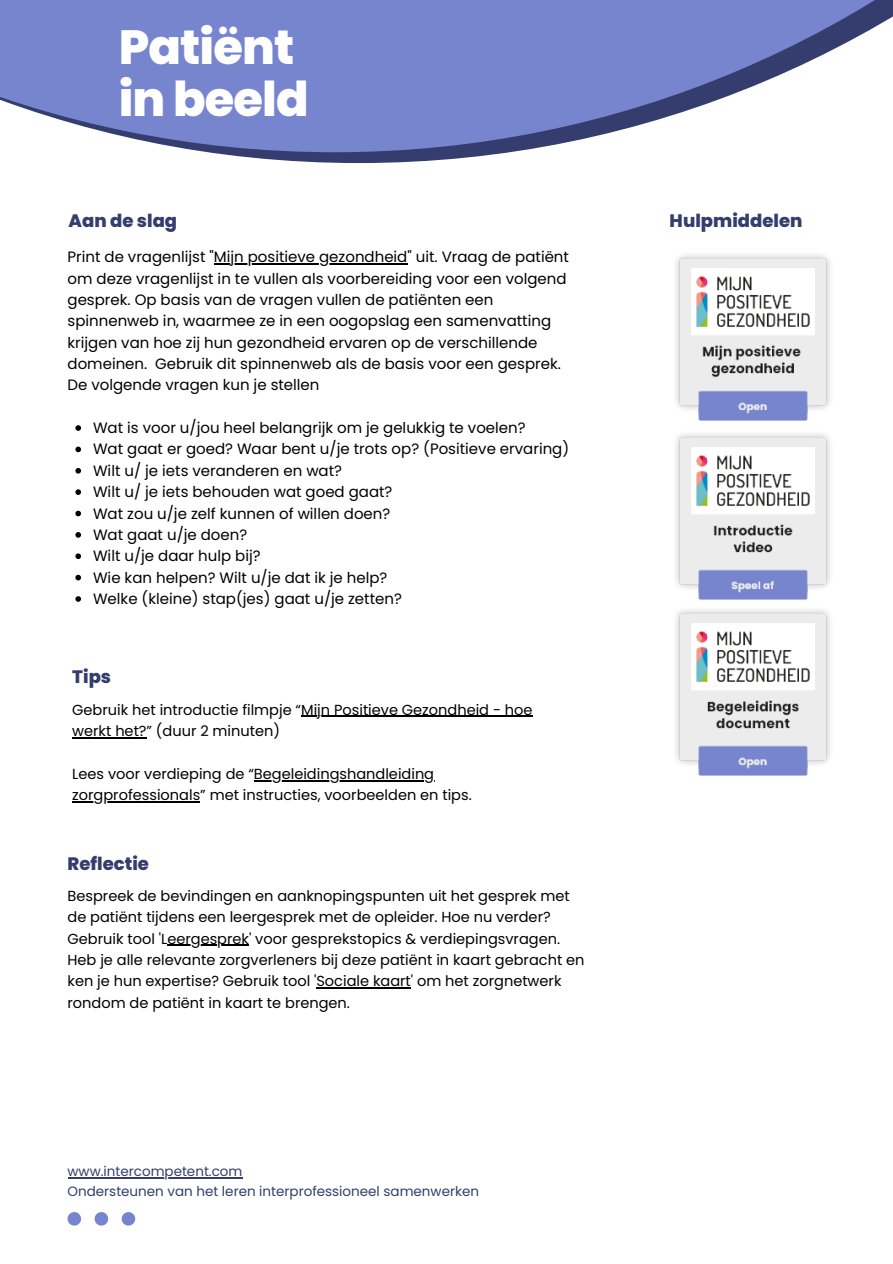
<style>
.page{position:relative;width:893px;height:1264px;background:#fff}
.page>*{position:absolute;margin:0;border:0;box-sizing:border-box;transform-origin:0 0}
.t1{font:800 48px "Poppins";letter-spacing:-.02em;color:#fff}
.t2{font:800 18px "Poppins";color:#343d6d}
.t3{font:15px/21.3px "Poppins";color:#000}
.t4{font:14.55px/21.3px "Poppins";color:#000}
.t5{font:13.5px "Poppins";color:#343d6d}
</style>
<div class="page">
<svg style="left:207px;top:152px;width:304px;height:11px;fill:#343d6d"></svg>
<svg style="left:0;top:0;width:892px;height:152px;fill:#7785cf"></svg>
<img style="left:676px;top:254px;width:154px;height:167px">
<img style="left:676px;top:433px;width:154px;height:167px">
<img style="left:676px;top:609px;width:154px;height:166px">
<svg style="left:68px;top:1212px;width:67px;height:13px"></svg>
<hr style="left:167px;top:944px;width:82px;height:1px;background:#000">
<hr style="left:316px;top:987px;width:95px;height:1px;background:#000">
<hr style="left:301px;top:716px;width:231px;height:1px;background:#000">
<hr style="left:72px;top:737px;width:74px;height:1px;background:#000">
<hr style="left:254px;top:780px;width:180px;height:1px;background:#000">
<hr style="left:72px;top:801px;width:128px;height:1px;background:#000">
<svg style="left:75px;top:425px;width:6px;height:6px"></svg>
<svg style="left:75px;top:446px;width:6px;height:6px"></svg>
<svg style="left:75px;top:468px;width:6px;height:5px"></svg>
<svg style="left:75px;top:489px;width:6px;height:6px"></svg>
<svg style="left:75px;top:510px;width:6px;height:6px"></svg>
<svg style="left:75px;top:532px;width:6px;height:5px"></svg>
<svg style="left:75px;top:553px;width:6px;height:6px"></svg>
<svg style="left:75px;top:575px;width:6px;height:5px"></svg>
<svg style="left:75px;top:596px;width:6px;height:6px"></svg>
<hr style="left:214px;top:263px;width:193px;height:1px;background:#000">
<hr style="left:68px;top:1176px;width:174px;height:1px;background:#343d6d">
<p class="t1" style="left:119px;top:13px;width:177px">Patiënt</p>
<p class="t1" style="left:119px;top:65px;width:191px">in beeld</p>
<p class="t2" style="left:69px;top:208px;width:110px">Aan de slag</p>
<p class="t2" style="left:669px;top:208px;width:134px">Hulpmiddelen</p>
<p class="t3" style="left:68px;top:246px;width:503px">Print de vragenlijst "Mijn positieve gezondheid" uit. Vraag de patiënt om deze vragenlijst in te vullen als voorbereiding voor een volgend gesprek. Op basis van de vragen vullen de patiënten een spinnenweb in, waarmee ze in een oogopslag een samenvatting krijgen van hoe zij hun gezondheid ervaren op de verschillende domeinen. Gebruik dit spinnenweb als de basis voor een gesprek.<br>De volgende vragen kun je stellen</p>
<p class="t3" style="left:93px;top:417px;width:434px">Wat is voor u/jou heel belangrijk om je gelukkig te voelen?</p>
<p class="t3" style="left:93px;top:438px;width:477px">Wat gaat er goed? Waar bent u/je trots op? (Positieve ervaring)</p>
<p class="t3" style="left:93px;top:460px;width:250px">Wilt u/ je iets veranderen en wat?</p>
<p class="t3" style="left:93px;top:481px;width:301px">Wilt u/ je iets behouden wat goed gaat?</p>
<p class="t3" style="left:93px;top:502px;width:299px">Wat zou u/je zelf kunnen of willen doen?</p>
<p class="t3" style="left:93px;top:524px;width:156px">Wat gaat u/je doen?</p>
<p class="t3" style="left:93px;top:545px;width:169px">Wilt u/je daar hulp bij?</p>
<p class="t3" style="left:93px;top:566px;width:296px">Wie kan helpen? Wilt u/je dat ik je help?</p>
<p class="t3" style="left:93px;top:588px;width:310px">Welke (kleine) stap(jes) gaat u/je zetten?</p>
<p class="t2" style="left:72px;top:664px;width:40px">Tips</p>
<p class="t4" style="left:72px;top:699px;width:462px">Gebruik het introductie filmpje “Mijn Positieve Gezondheid - hoe werkt het?” (duur 2 minuten)</p>
<p class="t4" style="left:72px;top:763px;width:401px">Lees voor verdieping de “Begeleidingshandleiding zorgprofessionals” met instructies, voorbeelden en tips.</p>
<p class="t2" style="left:68px;top:851px;width:83px">Reflectie</p>
<p class="t4" style="left:68px;top:885px;width:503px">Bespreek de bevindingen en aanknopingspunten uit het gesprek met de patiënt tijdens een leergesprek met de opleider. Hoe nu verder?<br>Gebruik tool 'Leergesprek' voor gesprekstopics &amp; verdiepingsvragen.</p>
<p class="t4" style="left:68px;top:949px;width:518px">Heb je alle relevante zorgverleners bij deze patiënt in kaart gebracht en ken je hun expertise? Gebruik tool 'Sociale kaart' om het zorgnetwerk rondom de patiënt in kaart te brengen.</p>
<p class="t5" style="left:68px;top:1161px;width:176px">www.intercompetent.com</p>
<p class="t5" style="left:68px;top:1181px;width:413px">Ondersteunen van het leren interprofessioneel samenwerken</p>
</div>
